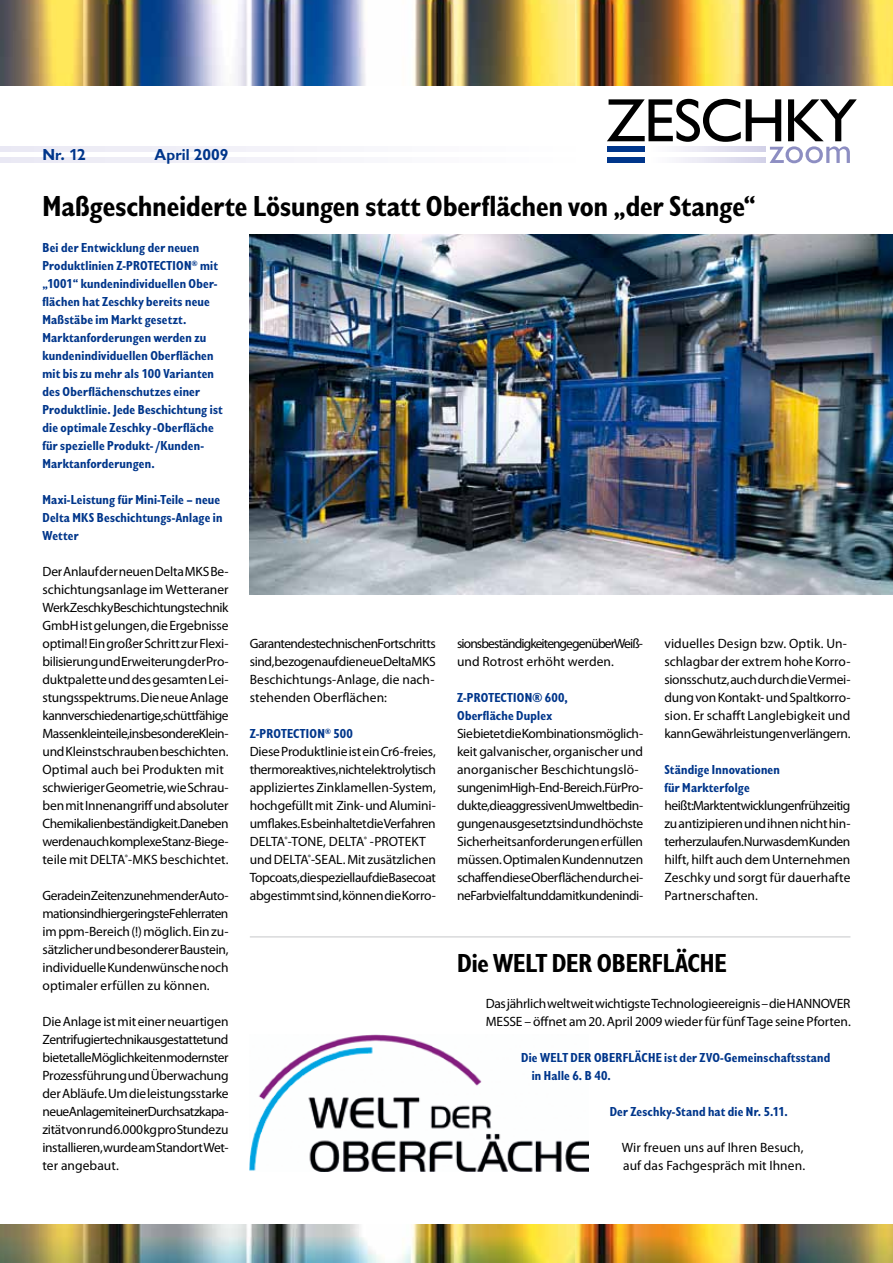
<style>
.page{position:relative;width:893px;height:1263px;background:#fff}
.page>*{position:absolute;margin:0;border:0;box-sizing:border-box;transform-origin:0 0}
.t1{font:700 condensed 30px "Chantilly";letter-spacing:.005em;color:#000}
.t2{font:700 condensed 27px "Chantilly";letter-spacing:-.005em;color:#000}
.t3{font:700 16.5px "Chantilly";color:#00368b}
.t4{font:13.5px/18px "Myriad Pro";letter-spacing:-.02em;color:#000}
.t5{font:700 condensed 13.5px/18px "Chantilly";letter-spacing:.015em;color:#00368b}
.t6{font:13.5px/18px "Myriad Pro";letter-spacing:-.06em;color:#000}
.t7{font:13.5px/18px "Myriad Pro";letter-spacing:.005em;color:#000}
</style>
<div class="page">
<img style="left:0;top:0;width:893px;height:86px">
<div style="left:0;top:147px;width:11px;height:5px;background:#e9e8f4"></div>
<div style="left:11px;top:147px;width:23px;height:5px;background:#eae9f4"></div>
<div style="left:34px;top:147px;width:24px;height:5px;background:#ebeaf5"></div>
<div style="left:58px;top:147px;width:24px;height:5px;background:#ecebf5"></div>
<div style="left:82px;top:147px;width:23px;height:5px;background:#edecf5"></div>
<div style="left:105px;top:147px;width:24px;height:5px;background:#eeedf6"></div>
<div style="left:129px;top:147px;width:23px;height:5px;background:#eeedf6"></div>
<div style="left:152px;top:147px;width:24px;height:5px;background:#efeef7"></div>
<div style="left:176px;top:147px;width:23px;height:5px;background:#f0eff7"></div>
<div style="left:199px;top:147px;width:24px;height:5px;background:#f1f0f8"></div>
<div style="left:223px;top:147px;width:24px;height:5px;background:#f2f1f8"></div>
<div style="left:247px;top:147px;width:23px;height:5px;background:#f3f2f9"></div>
<div style="left:270px;top:147px;width:24px;height:5px;background:#f4f3f9"></div>
<div style="left:294px;top:147px;width:23px;height:5px;background:#f5f4f9"></div>
<div style="left:317px;top:147px;width:24px;height:5px;background:#f6f5fa"></div>
<div style="left:341px;top:147px;width:24px;height:5px;background:#f6f6fa"></div>
<div style="left:365px;top:147px;width:23px;height:5px;background:#f7f7fb"></div>
<div style="left:388px;top:147px;width:24px;height:5px;background:#f8f8fb"></div>
<div style="left:412px;top:147px;width:23px;height:5px;background:#f9f9fc"></div>
<div style="left:435px;top:147px;width:24px;height:5px;background:#faf9fc"></div>
<div style="left:459px;top:147px;width:23px;height:5px;background:#fbfafd"></div>
<div style="left:482px;top:147px;width:24px;height:5px;background:#fbfbfd"></div>
<div style="left:0;top:157px;width:11px;height:6px;background:#e9e8f4"></div>
<div style="left:11px;top:157px;width:23px;height:6px;background:#eae9f4"></div>
<div style="left:34px;top:157px;width:24px;height:6px;background:#ebeaf5"></div>
<div style="left:58px;top:157px;width:24px;height:6px;background:#ecebf5"></div>
<div style="left:82px;top:157px;width:23px;height:6px;background:#edecf5"></div>
<div style="left:105px;top:157px;width:24px;height:6px;background:#eeedf6"></div>
<div style="left:129px;top:157px;width:23px;height:6px;background:#eeedf6"></div>
<div style="left:152px;top:157px;width:24px;height:6px;background:#efeef7"></div>
<div style="left:176px;top:157px;width:23px;height:6px;background:#f0eff7"></div>
<div style="left:199px;top:157px;width:24px;height:6px;background:#f1f0f8"></div>
<div style="left:223px;top:157px;width:24px;height:6px;background:#f2f1f8"></div>
<div style="left:247px;top:157px;width:23px;height:6px;background:#f3f2f9"></div>
<div style="left:270px;top:157px;width:24px;height:6px;background:#f4f3f9"></div>
<div style="left:294px;top:157px;width:23px;height:6px;background:#f5f4f9"></div>
<div style="left:317px;top:157px;width:24px;height:6px;background:#f6f5fa"></div>
<div style="left:341px;top:157px;width:24px;height:6px;background:#f6f6fa"></div>
<div style="left:365px;top:157px;width:23px;height:6px;background:#f7f7fb"></div>
<div style="left:388px;top:157px;width:24px;height:6px;background:#f8f8fb"></div>
<div style="left:412px;top:157px;width:23px;height:6px;background:#f9f9fc"></div>
<div style="left:435px;top:157px;width:24px;height:6px;background:#faf9fc"></div>
<div style="left:459px;top:157px;width:23px;height:6px;background:#fbfafd"></div>
<div style="left:482px;top:157px;width:24px;height:6px;background:#fbfbfd"></div>
<svg style="left:607px;top:99px;width:250px;height:64px"></svg>
<img style="left:0;top:1224px;width:893px;height:39px">
<img style="left:250px;top:234px;width:643px;height:360px">
<img style="left:250px;top:1034px;width:338px;height:137px">
<hr style="left:250px;top:936px;width:600px;height:2px;background:#d9dadb">
<p class="t3" style="left:43px;top:145px;width:45px">Nr. 12</p>
<p class="t3" style="left:155px;top:145px;width:76px">April 2009</p>
<h1 class="t1" style="left:43px;top:189px;width:715px">Maßgeschneiderte Lösungen statt Oberflächen von „der Stange“</h1>
<p class="t5" style="left:43px;top:239px;width:182px">Bei der Entwicklung der neuen<br>Produktlinien Z-PROTECTION<sup>®</sup> mit „1001“ kundenindividuellen Ober&shy;flächen hat Zeschky bereits neue<br>Maßstäbe im Markt gesetzt.<br>Marktanforderungen werden zu kundenindividuellen Oberflächen mit bis zu mehr als 100 Varianten des Oberflächenschutzes einer<br>Produktlinie. Jede Beschichtung ist die optimale Zeschky -Oberfläche für spezielle Produkt- /Kunden-<br>Marktanforderungen.</p>
<p class="t5" style="left:43px;top:491px;width:181px">Maxi-Leistung für Mini-Teile – neue<br>Delta MKS Beschichtungs-Anlage in<br>Wetter</p>
<p class="t4" style="left:43px;top:562px;width:188px">Der Anlauf der neuen Delta MKS Be&shy;schichtungsanlage im Wetteraner Werk Zeschky Beschichtungstechnik GmbH ist gelungen, die Ergebnisse optimal! Ein großer Schritt zur Flexi&shy;bilisierung und Erweiterung der Pro&shy;duktpalette und des gesamten Lei&shy;stungsspektrums. Die neue Anlage kann verschiedenartige, schüttfähige Massenkleinteile, insbesondere Klein&shy;und Kleinstschrauben beschichten.<br>Optimal auch bei Produkten mit schwieriger Geometrie, wie Schrau&shy;ben mit Innenangriff und absoluter Chemikalienbeständigkeit. Daneben werden auch komplexe Stanz-Biege&shy;teile mit DELTA<sup>®</sup>-MKS beschichtet.</p>
<p class="t4" style="left:43px;top:886px;width:188px;text-align:justify">Gerade in Zeiten zunehmender Auto&shy;mation sind hier geringste Fehlerraten im ppm-Bereich (!) möglich. Ein zu&shy;sätzlicher und besonderer Baustein, individuelle Kundenwünsche noch optimaler erfüllen zu können.</p>
<p class="t4" style="left:43px;top:1012px;width:188px;text-align:justify">Die Anlage ist mit einer neuartigen Zentrifugiertechnik ausgestattet und bietet alle Möglichkeiten modernster Prozessführung und Überwachung der Abläufe. Um die leistungsstarke neue Anlage mit einer Durchsatzkapa&shy;zität von rund 6.000 kg pro Stunde zu installieren, wurde am Standort Wet&shy;ter angebaut.</p>
<p class="t6" style="left:457px;top:634px;width:187px">sionsbeständigkeiten gegenüber Weiß&shy;und Rotrost erhöht werden.</p>
<p class="t5" style="left:457px;top:689px;width:112px">Z-PROTECTION® 600,<br>Oberfläche Duplex</p>
<p class="t4" style="left:457px;top:724px;width:188px">Sie bietet die Kombinationsmöglich&shy;keit galvanischer, organischer und anorganischer Beschichtungslö&shy;sungen im High-End-Bereich. Für Pro&shy;dukte, die aggressiven Umweltbedin&shy;gungen ausgesetzt sind und höchste Sicherheitsanforderungen erfüllen müssen. Optimalen Kundennutzen schaffen diese Oberflächen durch ei&shy;ne Farbvielfalt und damit kundenindi-</p>
<p class="t4" style="left:250px;top:634px;width:188px">Garanten des technischen Fortschritts sind, bezogen auf die neue Delta MKS Beschichtungs-Anlage, die nach&shy;stehenden Oberflächen:</p>
<p class="t5" style="left:250px;top:725px;width:105px">Z-PROTECTION<sup>®</sup> 500</p>
<p class="t4" style="left:250px;top:742px;width:188px">Diese Produktlinie ist ein Cr6-freies, thermoreaktives, nicht elektrolytisch appliziertes Zinklamellen-System, hochgefüllt mit Zink- und Alumini&shy;umflakes. Es beinhaltet die Verfahren DELTA<sup>®</sup>-TONE, DELTA<sup>®</sup> -PROTEKT und DELTA<sup>®</sup>-SEAL. Mit zusätzlichen Topcoats, die speziell auf die Basecoat abgestimmt sind, können die Korro-</p>
<p class="t4" style="left:664px;top:634px;width:188px">viduelles Design bzw. Optik. Un&shy;schlagbar der extrem hohe Korro&shy;sionsschutz, auch durch die Vermei&shy;dung von Kontakt- und Spaltkorro&shy;sion. Er schafft Langlebigkeit und kann Gewährleistungen verlängern.</p>
<p class="t5" style="left:664px;top:761px;width:117px">Ständige Innovationen für Markterfolge</p>
<p class="t4" style="left:664px;top:796px;width:188px;text-align:justify">heißt: Marktentwicklungen frühzeitig zu antizipieren und ihnen nicht hin&shy;terherzulaufen. Nur was dem Kunden hilft, hilft auch dem Unternehmen Zeschky und sorgt für dauerhafte Partnerschaften.</p>
<h2 class="t2" style="left:457px;top:948px;width:271px">Die WELT DER OBERFLÄCHE</h2>
<p class="t4" style="left:486px;top:994px;width:367px">Das jährlich weltweit wichtigste Technologieereignis – die HANNOVER<br>MESSE – öffnet am 20. April 2009 wieder für fünf Tage seine Pforten.</p>
<p class="t5" style="left:532px;top:1049px;width:300px;text-indent:-11px">Die WELT DER OBERFLÄCHE ist der ZVO-Gemeinschaftsstand in Halle 6. B 40.</p>
<p class="t5" style="left:610px;top:1103px;width:180px">Der Zeschky-Stand hat die Nr. 5.11.</p>
<p class="t7" style="left:622px;top:1138px;width:185px">Wir freuen uns auf Ihren Besuch, auf das Fachgespräch mit Ihnen.</p>
</div>
